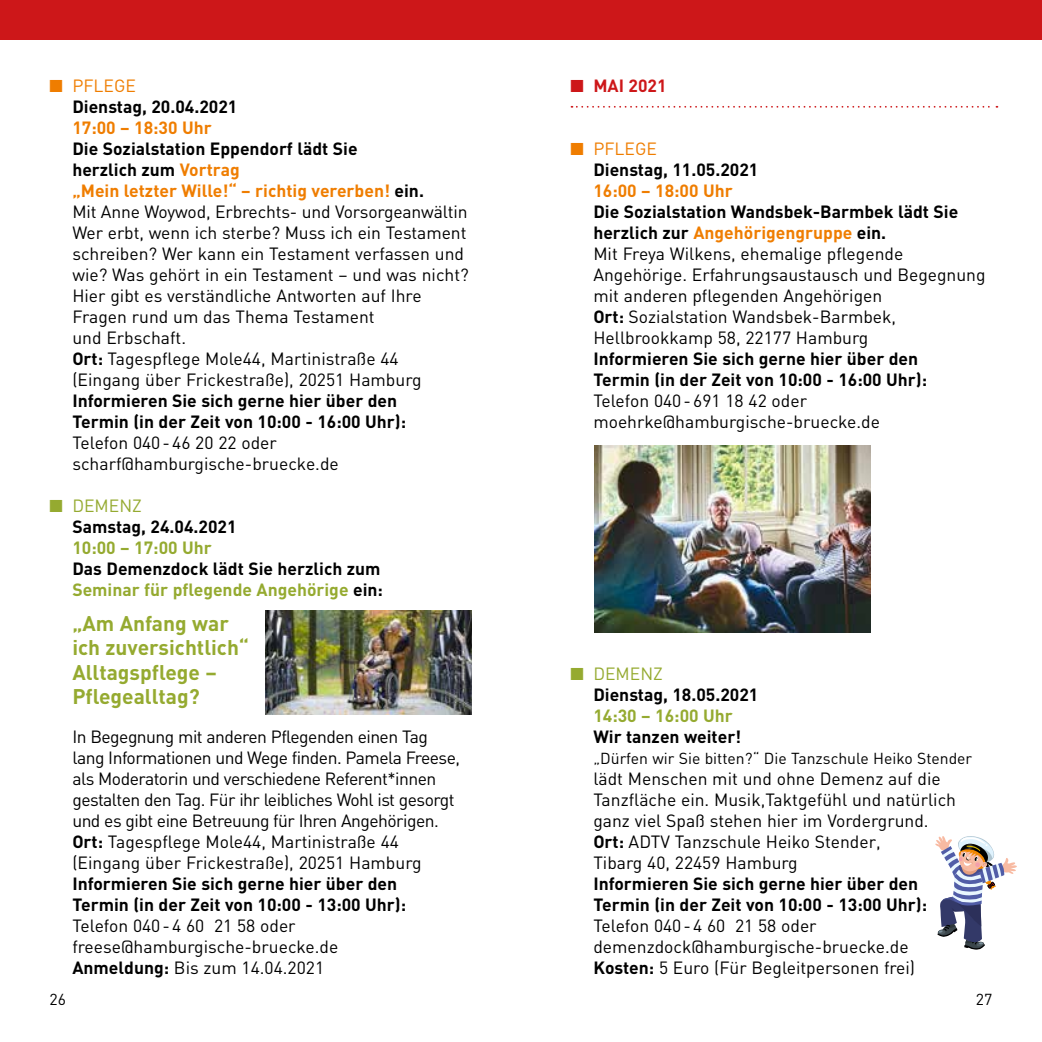
<style>
.page{position:relative;width:1042px;height:1042px;background:#fff}
.page>*{position:absolute;margin:0;border:0;box-sizing:border-box;transform-origin:0 0}
.t1{font:700 21px/24.5px "DIN";color:#95aa30}
.t2{font:17.5px/21px "DIN";color:#000}
.t3{font:700 17.5px/21px "DIN";color:#000}
.t4{font:17.5px/21px "DIN";letter-spacing:-.03em;color:#000}
.t5{font:700 17.5px "DIN";color:#ef7d00}
.t6{font:700 17.5px "DIN";color:#95aa30}
.t7{font:700 17.5px "DIN";color:#cd1719}
.t8{font:15.75px "DIN";color:#000}
.s1{color:#ef7d00}
.s2{font-weight:400;color:#ef7d00}
.s3{font-weight:700}
.s4{font-weight:700;color:#ef7d00}
.s5{color:#95aa30}
.s6{font-weight:400;color:#95aa30}
</style>
<div class="page">
<svg style="left:571px;top:106px;width:426px;height:2px"></svg>
<div style="left:0;top:0;width:1042px;height:40px;background:#cd1719"></div>
<img style="left:265px;top:610px;width:206px;height:104px">
<svg style="left:935px;top:836px;width:82px;height:113px"></svg>
<img style="left:594px;top:445px;width:277px;height:187px">
<p class="t3" style="left:72px;top:74px;width:167px;text-indent:-23px"><span class="s1">■</span> <span class="s2">PFLEGE<br></span>Dienstag, 20.04.2021</p>
<p class="t5" style="left:72px;top:116px;width:141px">17:00 – 18:30 Uhr</p>
<p class="t2" style="left:72px;top:137px;width:398px"><span class="s3">Die Sozialstation Eppendorf lädt Sie<br>herzlich zum</span> <span class="s4">Vortrag<br>„Mein letzter Wille!“ – richtig vererben!</span> <span class="s3">ein.<br></span>Mit Anne Woywod, Erbrechts- und Vorsorgeanwältin Wer erbt, wenn ich sterbe? Muss ich ein Testament schreiben? Wer kann ein Testament verfassen und wie? Was gehört in ein Testament – und was nicht?<br>Hier gibt es verständliche Antworten auf Ihre Fragen rund um das Thema Testament<br>und Erbschaft.<br><span class="s3">Ort:</span> Tagespflege Mole44, Martinistraße 44 (Eingang über Frickestraße), 20251 Hamburg</p>
<p class="t3" style="left:72px;top:389px;width:335px">Informieren Sie sich gerne hier über den<br>Termin (in der Zeit von 10:00 - 16:00 Uhr):</p>
<p class="t2" style="left:72px;top:431px;width:268px">Telefon 040-46 20 22 oder scharf@hamburgische-bruecke.de</p>
<p class="t3" style="left:72px;top:494px;width:166px;text-indent:-23px"><span class="s5">■</span> <span class="s6">DEMENZ<br></span>Samstag, 24.04.2021</p>
<p class="t6" style="left:72px;top:536px;width:141px">10:00 – 17:00 Uhr</p>
<p class="t3" style="left:72px;top:557px;width:312px">Das Demenzdock lädt Sie herzlich zum<br><span class="s5">Seminar für pflegende Angehörige</span> ein:</p>
<p class="t1" style="left:72px;top:610px;width:178px">„Am Anfang war ich zuversichtlich“<br>Alltagspflege –<br>Pflegealltag?</p>
<p class="t4" style="left:72px;top:725px;width:389px">In Begegnung mit anderen Pflegenden einen Tag lang Informationen und Wege finden. Pamela Freese, als Moderatorin und verschiedene Referent*innen gestalten den Tag. Für ihr leibliches Wohl ist gesorgt und es gibt eine Betreuung für Ihren Angehörigen.<br><span class="s3">Ort:</span> Tagespflege Mole44, Martinistraße 44 (Eingang über Frickestraße), 20251 Hamburg</p>
<p class="t3" style="left:72px;top:872px;width:335px">Informieren Sie sich gerne hier über den<br>Termin (in der Zeit von 10:00 - 13:00 Uhr):</p>
<p class="t2" style="left:72px;top:914px;width:267px">Telefon 040-4 60 21 58 oder freese@hamburgische-bruecke.de<br><span class="s3">Anmeldung:</span> Bis zum 14.04.2021</p>
<p class="t7" style="left:570px;top:74px;width:97px">■ MAI 2021</p>
<p class="t3" style="left:593px;top:137px;width:167px;text-indent:-23px"><span class="s1">■</span> <span class="s2">PFLEGE<br></span>Dienstag, 11.05.2021</p>
<p class="t5" style="left:593px;top:179px;width:141px">16:00 – 18:00 Uhr</p>
<p class="t2" style="left:593px;top:200px;width:394px"><span class="s3">Die Sozialstation Wandsbek-Barmbek lädt Sie herzlich zur</span> <span class="s4">Angehörigengruppe</span> <span class="s3">ein.<br></span>Mit Freya Wilkens, ehemalige pflegende Angehörige. Erfahrungsaustausch und Begegnung mit anderen pflegenden Angehörigen<br><span class="s3">Ort:</span> Sozialstation Wandsbek-Barmbek, Hellbrookkamp 58, 22177 Hamburg</p>
<p class="t3" style="left:593px;top:347px;width:335px">Informieren Sie sich gerne hier über den<br>Termin (in der Zeit von 10:00 - 16:00 Uhr):</p>
<p class="t2" style="left:593px;top:389px;width:288px">Telefon 040-691 18 42 oder moehrke@hamburgische-bruecke.de</p>
<p class="t3" style="left:593px;top:662px;width:167px;text-indent:-23px"><span class="s5">■</span> <span class="s6">DEMENZ<br></span>Dienstag, 18.05.2021</p>
<p class="t6" style="left:593px;top:704px;width:141px">14:30 – 16:00 Uhr</p>
<p class="t3" style="left:593px;top:725px;width:149px">Wir tanzen weiter!</p>
<p class="t8" style="left:593px;top:748px;width:380px">„Dürfen wir Sie bitten?“ Die Tanzschule Heiko Stender</p>
<p class="t2" style="left:593px;top:767px;width:364px">lädt Menschen mit und ohne Demenz auf die Tanzfläche ein. Musik,Taktgefühl und natürlich ganz viel Spaß stehen hier im Vordergrund.<br><span class="s3">Ort:</span> ADTV Tanzschule Heiko Stender,<br>Tibarg 40, 22459 Hamburg</p>
<p class="t3" style="left:593px;top:872px;width:335px">Informieren Sie sich gerne hier über den<br>Termin (in der Zeit von 10:00 - 13:00 Uhr):</p>
<p class="t2" style="left:593px;top:914px;width:323px">Telefon 040-4 60 21 58 oder demenzdock@hamburgische-bruecke.de<br><span class="s3">Kosten:</span> 5 Euro (Für Begleitpersonen frei)</p>
<p class="t8" style="left:50px;top:989px;width:18px">26</p>
<p class="t8" style="left:976px;top:989px;width:18px">27</p>
</div>
